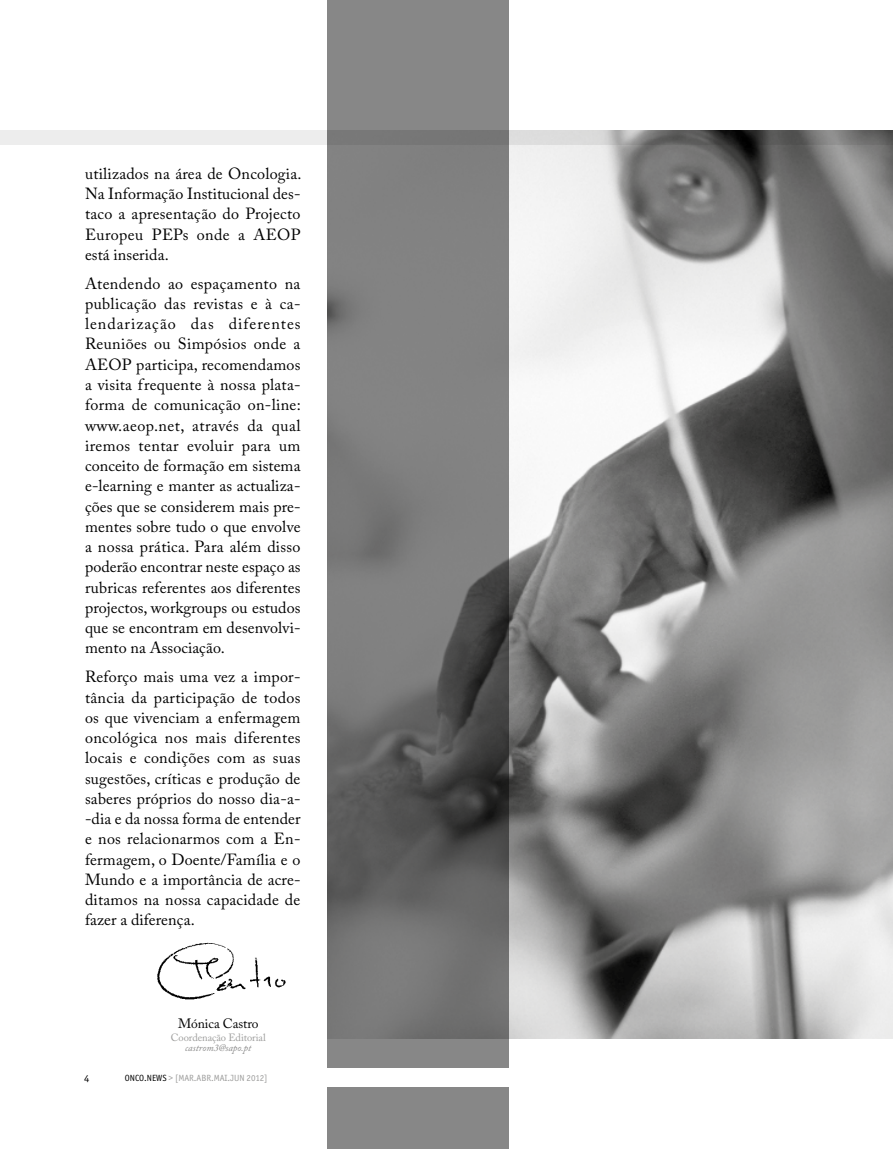
<style>
.page{position:relative;width:893px;height:1149px;background:#fff}
.page>*{position:absolute;margin:0;border:0;box-sizing:border-box;transform-origin:0 0}
.t1{font:16.05px/20.2px "Adobe Caslon Pro";letter-spacing:.005em;color:#000;text-align:justify}
.t2{font:13.5px "Adobe Caslon Pro";letter-spacing:-.005em;color:#000}
.t3{font:10.5px "Adobe Caslon Pro";letter-spacing:-.005em;color:#9d9d9c}
.t4{font:10.5px "Officina San ITC";color:#000}
.t5{font:italic 9.9px "Adobe Caslon Pro";color:#878787}
.t6{font:9px "Officina San ITC";color:#9d9d9c}
.s1{color:#000}
</style>
<div class="page">
<img style="left:157px;top:942px;width:129px;height:58px">
<img style="left:509px;top:144px;width:384px;height:893px">
<svg style="left:327px;top:0;width:182px;height:1067px;background:#747474"></svg>
<div style="left:327px;top:1087px;width:182px;height:61px;background:#878787"></div>
<svg style="left:0;top:130px;width:893px;height:14px;background:#a6a6a6"></svg>
<p class="t1" style="left:85px;top:163px;width:218px">utilizados na área de Oncologia.<br>Na Informação Institucional des&shy;taco a apresentação do Projecto Europeu PEPs onde a AEOP está inserida.</p>
<p class="t1" style="left:85px;top:273px;width:217px">Atendendo ao espaçamento na publicação das revistas e à ca&shy;lendarização das diferentes Reuniões ou Simpósios onde a AEOP participa, recomendamos a visita frequente à nossa plata&shy;forma de comunicação on-line: www.aeop.net, através da qual iremos tentar evoluir para um conceito de formação em sistema e-learning e manter as actualiza&shy;ções que se considerem mais pre&shy;mentes sobre tudo o que envolve a nossa prática. Para além disso poderão encontrar neste espaço as rubricas referentes aos diferentes projectos, workgroups ou estudos que se encontram em desenvolvi&shy;mento na Associação.</p>
<p class="t1" style="left:85px;top:666px;width:217px">Reforço mais uma vez a impor&shy;tância da participação de todos os que vivenciam a enfermagem oncológica nos mais diferentes locais e condições com as suas sugestões, críticas e produção de saberes próprios do nosso dia-a--dia e da nossa forma de entender e nos relacionarmos com a En&shy;fermagem, o Doente/Família e o Mundo e a importância de acre&shy;ditamos na nossa capacidade de fazer a diferença.</p>
<p class="t2" style="left:178px;top:1015px;width:82px">Mónica Castro</p>
<p class="t3" style="left:171px;top:1030px;width:96px">Coordenação Editorial</p>
<p class="t5" style="left:185px;top:1040px;width:68px">castrom3@sapo.pt</p>
<p class="t4" style="left:84px;top:1071px;width:7px">4</p>
<p class="t6" style="left:125px;top:1072px;width:144px"><span class="s1">ONCO.NEWS</span> &gt; [MAR.ABR.MAI.JUN 2012]</p>
</div>
